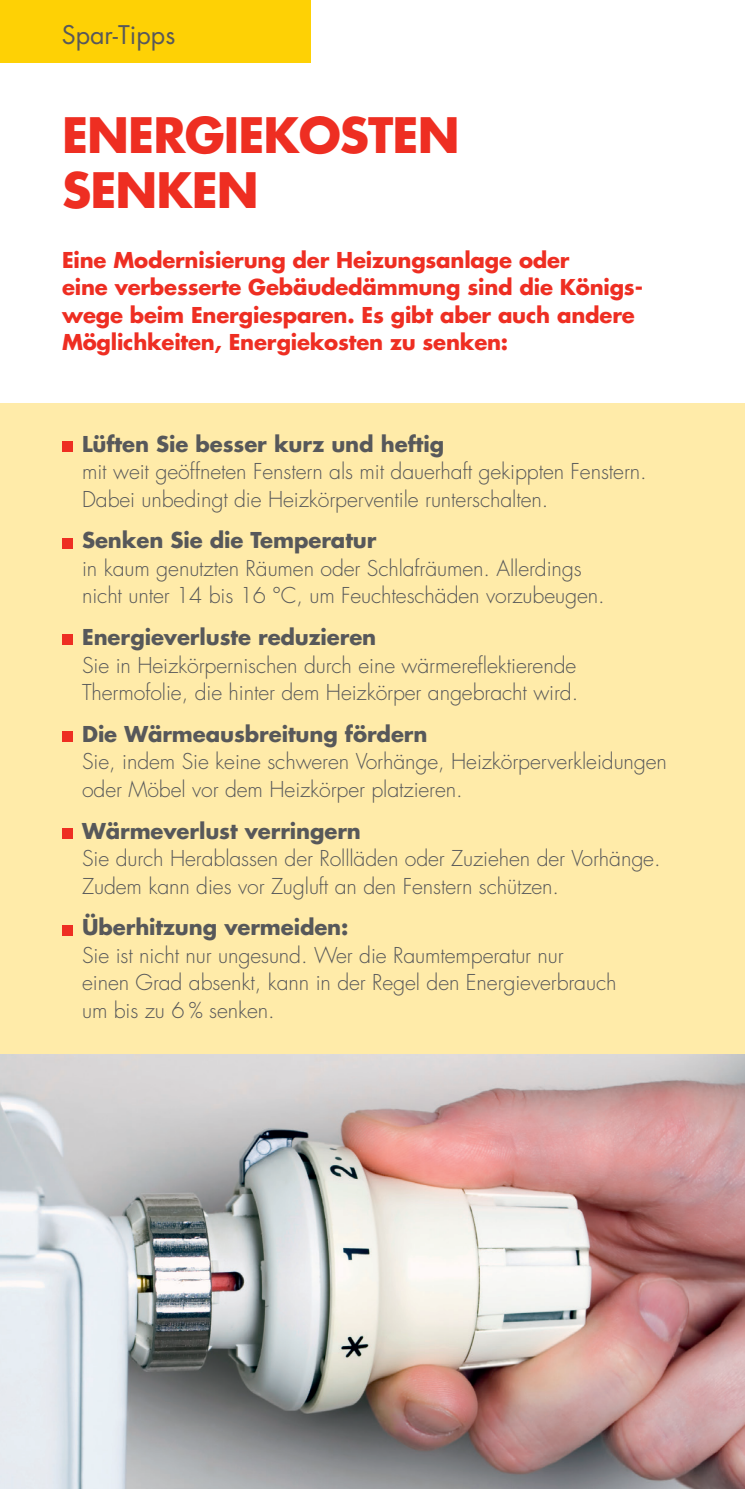
<style>
.page{position:relative;width:745px;height:1489px;background:#fff}
.page>*{position:absolute;margin:0;border:0;box-sizing:border-box;transform-origin:0 0}
.t1{font:700 47.5px "Futura LT";letter-spacing:-.02em;color:#ee2e22}
.t2{font:25px "Futura LT";color:#57585a}
.t3{font:300 21.25px/27.5px "Futura LT";letter-spacing:-.005em;color:#57585a}
.t4{font:700 21.25px/27.5px "Futura LT";letter-spacing:-.01em;color:#ee2e22}
.t5{font:700 21.25px "Futura LT";letter-spacing:-.005em;color:#57585a}
</style>
<div class="page">
<div style="left:0;top:0;width:310px;height:62px;background:#fed105"></div>
<div style="left:0;top:403px;width:744px;height:1085px;background:#ffeba9"></div>
<div style="left:62px;top:441px;width:11px;height:10px;background:#ee2e22"></div>
<div style="left:62px;top:537px;width:11px;height:11px;background:#ee2e22"></div>
<div style="left:62px;top:634px;width:11px;height:11px;background:#ee2e22"></div>
<div style="left:62px;top:731px;width:11px;height:10px;background:#ee2e22"></div>
<div style="left:62px;top:828px;width:11px;height:10px;background:#ee2e22"></div>
<div style="left:62px;top:924px;width:11px;height:11px;background:#ee2e22"></div>
<img style="left:0;top:1054px;width:744px;height:434px">
<p class="t2" style="left:62px;top:19px;width:115px">Spar-Tipps</p>
<h1 class="t1" style="left:62px;top:104px;width:59px">Ener</h1>
<h1 class="t1" style="left:185px;top:104px;width:147px">gie kosten</h1>
<h1 class="t1" style="left:62px;top:159px;width:32px">sen</h1>
<h1 class="t1" style="left:156px;top:159px;width:67px">ken</h1>
<p class="t4" style="left:62px;top:245px;width:582px">Eine Modernisierung der Heizungsanlage oder<br>eine verbesserte Gebäudedämmung sind die Königs&shy;wege beim Energiesparen. Es gibt aber auch andere Möglichkeiten, Energiekosten zu senken:</p>
<p class="t5" style="left:82px;top:429px;width:363px">Lüften Sie besser kurz und heftig</p>
<p class="t3" style="left:82px;top:458px;width:566px">mit weit geöffneten Fenstern als mit dauerhaft gekippten Fenstern.<br>Dabei unbedingt die Heizkörperventile runterschalten.</p>
<p class="t5" style="left:82px;top:526px;width:295px">Senken Sie die Temperatur</p>
<p class="t3" style="left:82px;top:555px;width:523px">in kaum genutzten Räumen oder Schlafräumen. Allerdings nicht unter 14 bis 16 °C, um Feuchteschäden vorzubeugen.</p>
<p class="t5" style="left:82px;top:623px;width:295px">Energieverluste reduzieren</p>
<p class="t3" style="left:82px;top:651px;width:497px">Sie in Heizkörpernischen durch eine wärmereflektierende<br>Thermofolie, die hinter dem Heizkörper angebracht wird.</p>
<p class="t5" style="left:82px;top:719px;width:346px">Die Wärmeausbreitung fördern</p>
<p class="t3" style="left:82px;top:748px;width:586px">Sie, indem Sie keine schweren Vorhänge, Heizkörperverkleidungen oder Möbel vor dem Heizkörper platzieren.</p>
<p class="t5" style="left:82px;top:816px;width:280px">Wärmeverlust verringern</p>
<p class="t3" style="left:82px;top:845px;width:579px">Sie durch Herablassen der Rollläden oder Zuziehen der Vorhänge.<br>Zudem kann dies vor Zugluft an den Fenstern schützen.</p>
<p class="t5" style="left:82px;top:913px;width:268px">Überhitzung vermeiden:</p>
<p class="t3" style="left:82px;top:941px;width:535px">Sie ist nicht nur ungesund. Wer die Raumtemperatur nur<br>einen Grad absenkt, kann in der Regel den Energieverbrauch um bis zu 6 % senken.</p>
</div>
